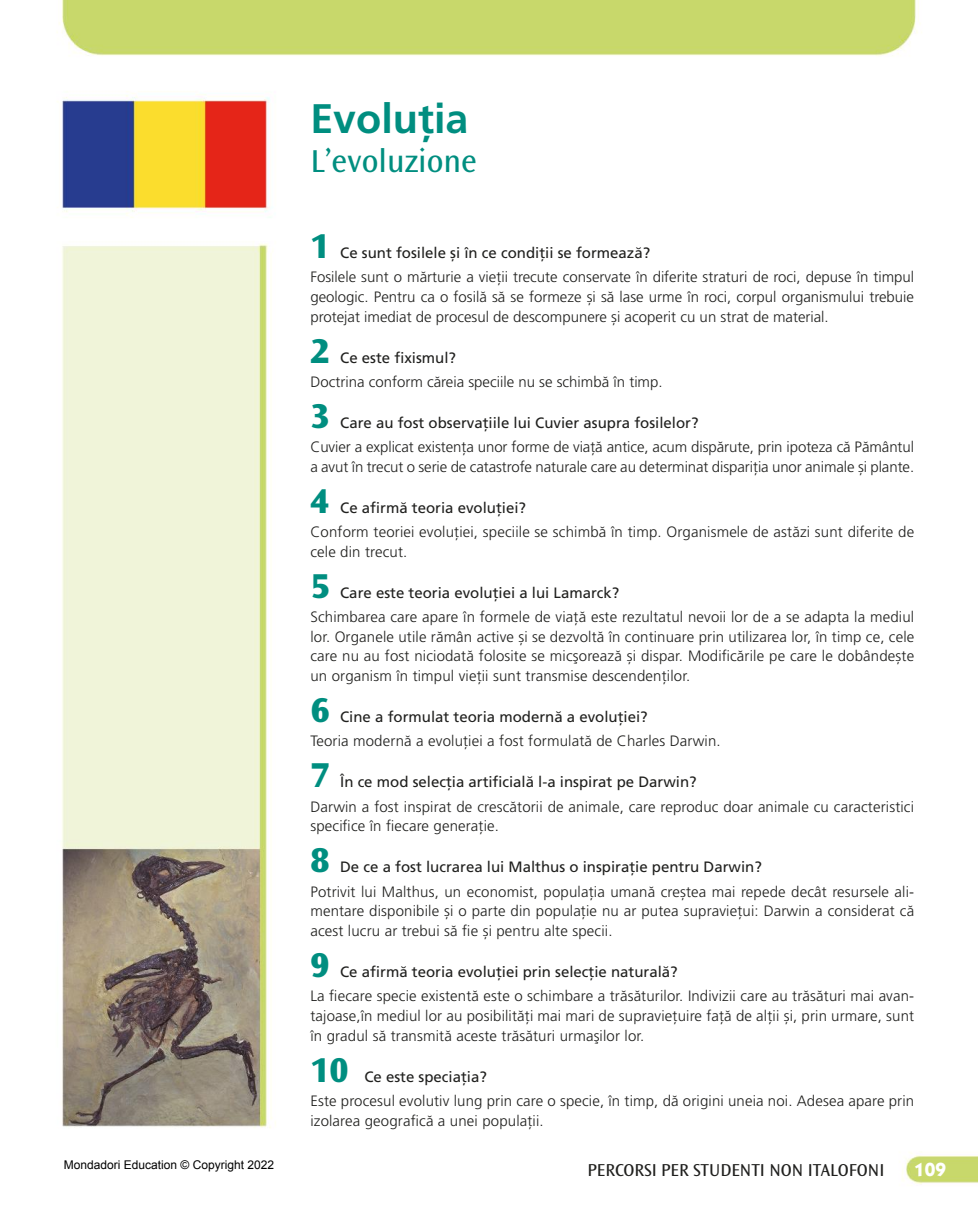
<style>
.page{position:relative;width:978px;height:1212px;background:#fff}
.page>*{position:absolute;margin:0;border:0;box-sizing:border-box;transform-origin:0 0}
.t1{font:700 41.25px "Frutiger LT Pro";color:#008e80}
.t2{font:800 36px "Ocean Sans Std";color:#008e80}
.t3{font:33px "Ocean Sans Std";color:#008e80}
.t4{font:700 19.2px "ITC Kabel Std";color:#fff}
.t5{font:18px "Ocean Sans Std";color:#20201e}
.t6{font:300 15px/19.8px "Frutiger LT Pro";letter-spacing:.01em;color:#20201e;text-align:justify}
.t7{font:15px "Frutiger LT Pro";color:#20201e}
.t8{font:12px "Arial";color:#000}
</style>
<div class="page">
<img style="left:59px;top:0;width:919px;height:1184px">
<p class="t8" style="left:64px;top:1156px;width:212px">Mondadori Education © Copyright 2022</p>
<h1 class="t1" style="left:310px;top:102px;width:160px">Evoluţia</h1>
<h3 class="t3" style="left:310px;top:148px;width:168px">L’evoluzione</h3>
<h2 class="t2" style="left:310px;top:224px;width:21px">1</h2>
<p class="t7" style="left:340px;top:246px;width:312px">Ce sunt fosilele și în ce condiții se formează?</p>
<p class="t6" style="left:310px;top:267px;width:605px">Fosilele sunt o mărturie a vieții trecute conservate în diferite straturi de roci, depuse în timpul geologic. Pentru ca o fosilă să se formeze și să lase urme în roci, corpul organismului trebuie protejat imediat de procesul de descompunere și acoperit cu un strat de material.</p>
<h2 class="t2" style="left:310px;top:329px;width:21px">2</h2>
<p class="t7" style="left:340px;top:351px;width:117px">Ce este fixismul?</p>
<p class="t6" style="left:310px;top:372px;width:354px">Doctrina conform căreia speciile nu se schimbă în timp.</p>
<h2 class="t2" style="left:310px;top:394px;width:21px">3</h2>
<p class="t7" style="left:340px;top:416px;width:360px">Care au fost observațiile lui Cuvier asupra fosilelor?</p>
<p class="t6" style="left:310px;top:437px;width:605px">Cuvier a explicat existența unor forme de viață antice, acum dispărute, prin ipoteza că Pământul a avut în trecut o serie de catastrofe naturale care au determinat dispariţia unor animale și plante.</p>
<h2 class="t2" style="left:310px;top:479px;width:21px">4</h2>
<p class="t7" style="left:340px;top:501px;width:187px">Ce afirmă teoria evoluției?</p>
<p class="t6" style="left:310px;top:522px;width:605px">Conform teoriei evoluției, speciile se schimbă în timp. Organismele de astăzi sunt diferite de cele din trecut.</p>
<h2 class="t2" style="left:310px;top:564px;width:21px">5</h2>
<p class="t7" style="left:340px;top:586px;width:281px">Care este teoria evoluției a lui Lamarck?</p>
<p class="t6" style="left:310px;top:607px;width:605px">Schimbarea care apare în formele de viață este rezultatul nevoii lor de a se adapta la mediul lor. Organele utile rămân active și se dezvoltă în continuare prin utilizarea lor, în timp ce, cele care nu au fost niciodată folosite se micşorează și dispar. Modificările pe care le dobândește un organism în timpul vieții sunt transmise descendenților.</p>
<h2 class="t2" style="left:310px;top:689px;width:21px">6</h2>
<p class="t7" style="left:340px;top:711px;width:309px">Cine a formulat teoria modernă a evoluției?</p>
<p class="t6" style="left:310px;top:731px;width:412px">Teoria modernă a evoluției a fost formulată de Charles Darwin.</p>
<h2 class="t2" style="left:310px;top:754px;width:21px">7</h2>
<p class="t7" style="left:340px;top:776px;width:358px">În ce mod selecția artificială l-a inspirat pe Darwin?</p>
<p class="t6" style="left:310px;top:797px;width:605px">Darwin a fost inspirat de crescătorii de animale, care reproduc doar animale cu caracteristici specifice în fiecare generație.</p>
<h2 class="t2" style="left:310px;top:839px;width:21px">8</h2>
<p class="t7" style="left:340px;top:861px;width:423px">De ce a fost lucrarea lui Malthus o inspirație pentru Darwin?</p>
<p class="t6" style="left:310px;top:882px;width:605px">Potrivit lui Malthus, un economist, populația umană creștea mai repede decât resursele ali&shy;mentare disponibile și o parte din populație nu ar putea supraviețui: Darwin a considerat că acest lucru ar trebui să fie și pentru alte specii.</p>
<h2 class="t2" style="left:310px;top:944px;width:21px">9</h2>
<p class="t7" style="left:340px;top:966px;width:339px">Ce afirmă teoria evoluției prin selecție naturală?</p>
<p class="t6" style="left:310px;top:986px;width:605px">La fiecare specie existentă este o schimbare a trăsăturilor. Indivizii care au trăsături mai avan&shy;tajoase,în mediul lor au posibilităţi mai mari de supraviețuire faţă de alții și, prin urmare, sunt în gradul să transmită aceste trăsături urmaşilor lor.</p>
<h2 class="t2" style="left:310px;top:1048px;width:40px">10</h2>
<p class="t7" style="left:364px;top:1070px;width:124px">Ce este speciația?</p>
<p class="t6" style="left:310px;top:1091px;width:605px">Este procesul evolutiv lung prin care o specie, în timp, dă origini uneia noi. Adesea apare prin izolarea geografică a unei populații.</p>
<p class="t5" style="left:588px;top:1162px;width:298px">PERCORSI PER STUDENTI NON ITALOFONI</p>
<p class="t4" style="left:914px;top:1158px;width:33px">109</p>
</div>
